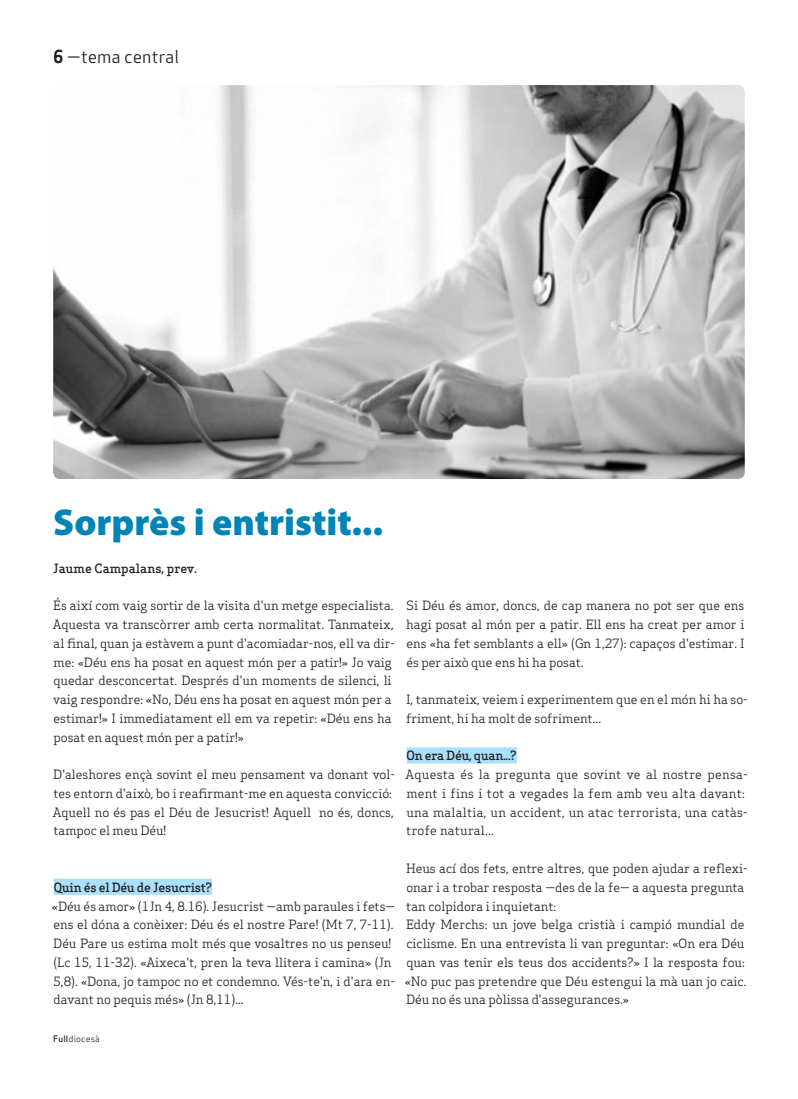
<style>
.page{position:relative;width:798px;height:1099px;background:#fff}
.page>*{position:absolute;margin:0;border:0;box-sizing:border-box;transform-origin:0 0}
.Titulars{font:900 37.5px "Myriad Pro";color:#0083b6}
.Capçalera{font:17.5px "Apex Sans Book T";color:#231f20}
.Text_General{font:12.5px/18.8px "Apex Serif";color:#231f20}
.Text_General-2{font:12.5px/18.8px "Apex Serif";letter-spacing:.02em;color:#231f20}
.Text_General-3{font:500 12.5px "Apex Serif";letter-spacing:-.02em;color:#231f20}
.Autors{font:500 12.5px "Apex Serif";color:#231f20}
.Data_Peu{font:8.75px "Apex Sans Book T";letter-spacing:.02em;color:#231f20}
.s1{font-family:"Apex Sans Bold T"}
.s2{font-family:"Apex Sans Medium T"}
</style>
<div class="page">
<div style="left:54px;top:878px;width:158px;height:16px;background:#aae0f9"></div>
<div style="left:406px;top:747px;width:110px;height:16px;background:#aae0f9"></div>
<img style="left:53px;top:85px;width:691px;height:394px">
<p class="Capçalera" style="left:53px;top:46px;width:127px"><span class="s1">6</span> —tema central</p>
<p class="Titulars" style="left:53px;top:497px;width:331px">Sorprès i entristit...</p>
<p class="Autors" style="left:53px;top:560px;width:145px">Jaume Campalans, prev.</p>
<p class="Text_General" style="left:53px;top:596px;width:343px">És així com vaig sortir de la visita d'un metge especialista.<br>Aquesta va transcòrrer amb certa normalitat. Tanmateix, al final, quan ja estàvem a punt d'acomiadar-nos, ell va dir&shy;me: «Déu ens ha posat en aquest món per a patir!» Jo vaig quedar desconcertat. Després d'un moments de silenci, li vaig respondre: «No, Déu ens ha posat en aquest món per a estimar!» I immediatament ell em va repetir: «Déu ens ha posat en aquest món per a patir!»</p>
<p class="Text_General" style="left:53px;top:765px;width:343px">D'aleshores ençà sovint el meu pensament va donant vol&shy;tes entorn d'això, bo i reafirmant-me en aquesta convicció:<br>Aquell no és pas el Déu de Jesucrist! Aquell no és, doncs, tampoc el meu Déu!</p>
<p class="Text_General-3" style="left:54px;top:879px;width:160px">Quin és el Déu de Jesucrist?</p>
<p class="Text_General" style="left:52px;top:896px;width:345px">«Déu és amor» (1Jn 4, 8.16). Jesucrist —amb paraules i fets— ens el dóna a conèixer: Déu és el nostre Pare! (Mt 7, 7-11).<br>Déu Pare us estima molt més que vosaltres no us penseu! (Lc 15, 11-32). «Aixeca't, pren la teva llitera i camina» (Jn 5,8). «Dona, jo tampoc no et condemno. Vés-te'n, i d'ara en&shy;davant no pequis més» (Jn 8,11)...</p>
<p class="Text_General" style="left:406px;top:596px;width:340px;text-align:justify">Si Déu és amor, doncs, de cap manera no pot ser que ens hagi posat al món per a patir. Ell ens ha creat per amor i ens «ha fet semblants a ell» (Gn 1,27): capaços d'estimar. I és per això que ens hi ha posat.</p>
<p class="Text_General" style="left:406px;top:690px;width:343px">I, tanmateix, veiem i experimentem que en el món hi ha so&shy;friment, hi ha molt de sofriment...</p>
<p class="Text_General-3" style="left:406px;top:748px;width:112px">On era Déu, quan...?</p>
<p class="Text_General-2" style="left:405px;top:765px;width:343px">Aquesta és la pregunta que sovint ve al nostre pensa&shy;ment i fins i tot a vegades la fem amb veu alta davant: una malaltia, un accident, un atac terrorista, una catàs&shy;trofe natural...</p>
<p class="Text_General" style="left:406px;top:858px;width:343px">Heus ací dos fets, entre altres, que poden ajudar a reflexi&shy;onar i a trobar resposta —des de la fe— a aquesta pregunta tan colpidora i inquietant:</p>
<p class="Text_General" style="left:404px;top:915px;width:343px">Eddy Merchs: un jove belga cristià i campió mundial de ciclisme. En una entrevista li van preguntar: «On era Déu quan vas tenir els teus dos accidents?» I la resposta fou: «No puc pas pretendre que Déu estengui la mà uan jo caic.<br>Déu no és una pòlissa d'assegurances.»</p>
<p class="Data_Peu" style="left:53px;top:1032px;width:48px"><span class="s2">Full</span>diocesà</p>
</div>
